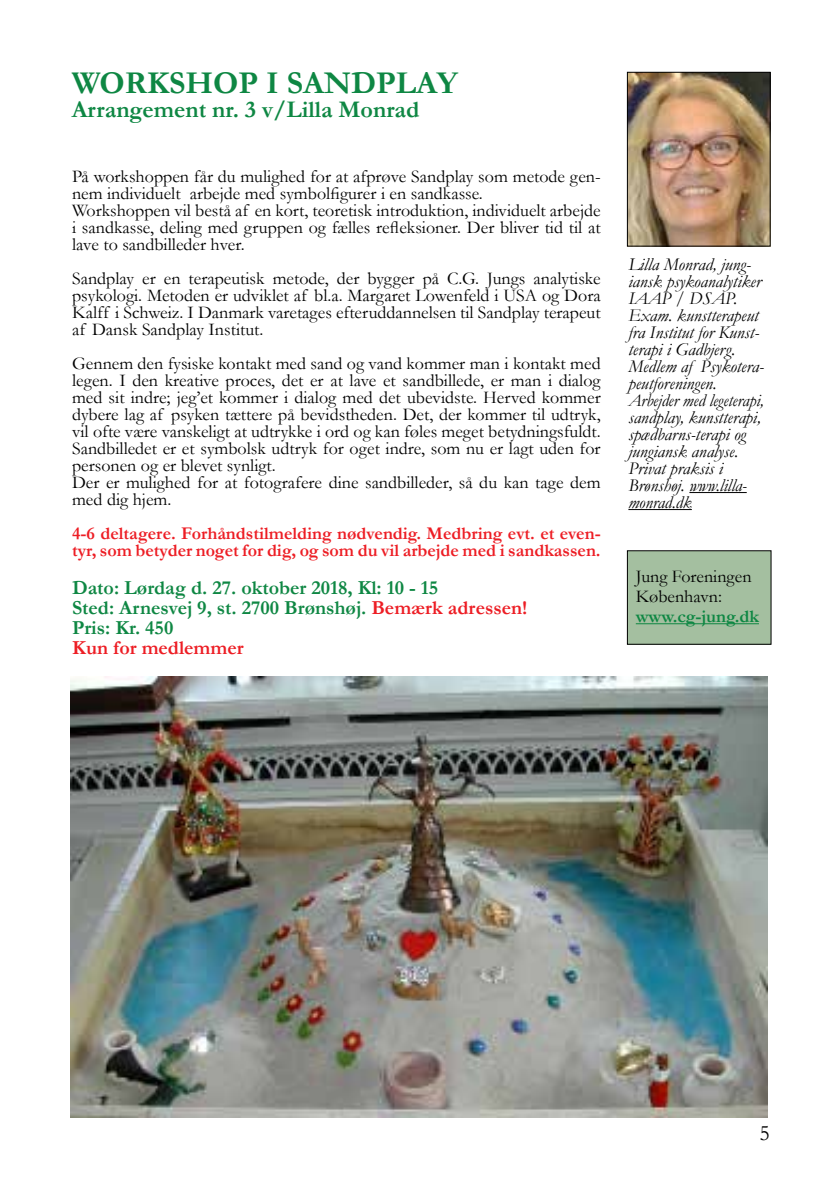
<style>
.page{position:relative;width:840px;height:1191px;background:#fff}
.page>*{position:absolute;margin:0;border:0;box-sizing:border-box;transform-origin:0 0}
.t1{font:700 32px "Garamond";color:#0e8743}
.t2{font:700 24px "Garamond";color:#0e8743}
.t3{font:22px "Garamond";color:#000}
.t4{font:700 20px/20px "Garamond";color:#0e8743}
.t5{font:700 20px "Garamond";color:#ed1d24}
.t6{font:18px/17px "Garamond";color:#000}
.t7{font:italic 18px/17px "Garamond";color:#000}
.t8{font:700 18px/17px "Garamond";color:#ed1d24}
.t9{font:700 18px "Garamond";color:#0e8743}
.s1{color:#ed1d24}
</style>
<div class="page">
<img style="left:71px;top:677px;width:696px;height:441px">
<hr style="left:689px;top:492px;width:57px;height:1px;background:#000">
<hr style="left:628px;top:509px;width:63px;height:1px;background:#000">
<img style="left:628px;top:74px;width:140px;height:170px">
<div style="left:626px;top:72px;width:144px;height:174px;border:1px solid #000"></div>
<div style="left:627px;top:551px;width:143px;height:93px;background:#a4bfa0"></div>
<hr style="left:635px;top:623px;width:123px;height:1px;background:#0e8743">
<h1 class="t1" style="left:72px;top:61px;width:387px">WORKSHOP I SANDPLAY</h1>
<h2 class="t2" style="left:72px;top:93px;width:349px">Arrangement nr. 3 v/Lilla Monrad</h2>
<p class="t6" style="left:72px;top:167px;width:530px">På workshoppen får du mulighed for at afprøve Sandplay som metode gen&shy;nem individuelt arbejde med symbolfigurer i en sandkasse.<br>Workshoppen vil bestå af en kort, teoretisk introduktion, individuelt arbejde i sandkasse, deling med gruppen og fælles refleksioner. Der bliver tid til at lave to sandbilleder hver.</p>
<p class="t6" style="left:72px;top:269px;width:530px;text-align:justify">Sandplay er en terapeutisk metode, der bygger på C.G. Jungs analytiske psykologi. Metoden er udviklet af bl.a. Margaret Lowenfeld i USA og Dora Kalff i Schweiz. I Danmark varetages efteruddannelsen til Sandplay terapeut af Dansk Sandplay Institut.</p>
<p class="t6" style="left:72px;top:354px;width:530px">Gennem den fysiske kontakt med sand og vand kommer man i kontakt med legen. I den kreative proces, det er at lave et sandbillede, er man i dialog med sit indre; jeg’et kommer i dialog med det ubevidste. Herved kommer dybere lag af psyken tættere på bevidstheden. Det, der kommer til udtryk, vil ofte være vanskeligt at udtrykke i ord og kan føles meget betydningsfuldt.<br>Sandbilledet er et symbolsk udtryk for oget indre, som nu er lagt uden for personen og er blevet synligt.<br>Der er mulighed for at fotografere dine sandbilleder, så du kan tage dem med dig hjem.</p>
<p class="t8" style="left:72px;top:525px;width:530px">4-6 deltagere. Forhåndstilmelding nødvendig. Medbring evt. et even&shy;tyr, som betyder noget for dig, og som du vil arbejde med i sandkassen.</p>
<p class="t4" style="left:72px;top:578px;width:456px">Dato: Lørdag d. 27. oktober 2018, Kl: 10 - 15<br>Sted: Arnesvej 9, st. 2700 Brønshøj. <span class="s1">Bemærk adressen!<br></span>Pris: Kr. 450</p>
<p class="t5" style="left:72px;top:634px;width:173px">Kun for medlemmer</p>
<p class="t7" style="left:628px;top:255px;width:137px">Lilla Monrad, jung&shy;iansk psykoanalytiker<br>IAAP / DSAP.<br>Exam. kunstterapeut fra Institut for Kunst&shy;terapi i Gadbjerg.<br>Medlem af Psykotera&shy;peutforeningen.<br>Arbejder med legeterapi, sandplay, kunstterapi, spædbarns-terapi og jungiansk analyse.<br>Privat praksis i<br>Brønshøj. www.lilla&shy;monrad.dk</p>
<p class="t6" style="left:635px;top:566px;width:117px;line-height:20px">Jung Foreningen<br>København:</p>
<p class="t9" style="left:635px;top:604px;width:124px">www.cg-jung.dk</p>
<p class="t3" style="left:759px;top:1118px;width:12px">5</p>
</div>
